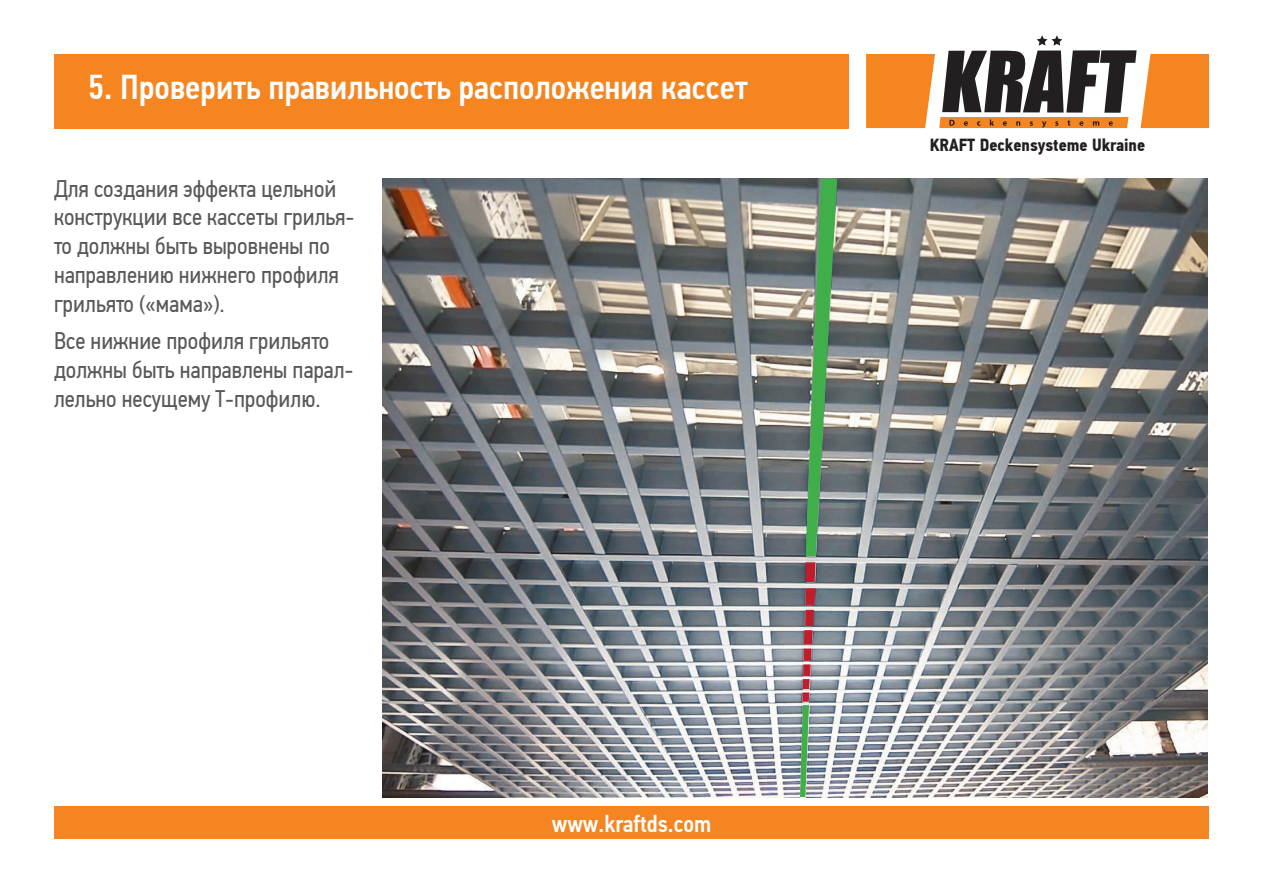
<style>
.page{position:relative;width:1263px;height:893px;background:#fff}
.page>*{position:absolute;margin:0;border:0;box-sizing:border-box;transform-origin:0 0}
.t1{font:500 34.5px "PF Din Text Cond Pro";color:#fff}
.t2{font:24px/28.8px "PF Din Text Cond Pro";color:#57585a}
.t3{font:500 24px "PF Din Text Cond Pro";color:#fff}
.t4{font:700 17.55px "PF Din Text Cond Pro";color:#231f20}
</style>
<div class="page">
<svg style="left:866px;top:35px;width:343px;height:93px"></svg>
<div style="left:54px;top:806px;width:1155px;height:33px;background:#f58520"></div>
<div style="left:54px;top:54px;width:794px;height:74px;background:#f58520"></div>
<img style="left:383px;top:179px;width:825px;height:618px">
<svg style="left:806px;top:179px;width:31px;height:377px;background:#69996e"></svg>
<svg style="left:806px;top:562px;width:9px;height:20px"></svg>
<svg style="left:800px;top:588px;width:15px;height:209px;background:#978981"></svg>
<p class="t1" style="left:88px;top:67px;width:661px">5. Проверить правильность расположения кассет</p>
<p class="t2" style="left:54px;top:174px;width:302px">Для создания эффекта цельной конструкции все кассеты грилья&shy;то должны быть выровнены по направлению нижнего профиля грильято («мама»).</p>
<p class="t2" style="left:54px;top:327px;width:301px">Все нижние профиля грильято должны быть направлены парал&shy;лельно несущему Т-профилю.</p>
<p class="t3" style="left:552px;top:809px;width:161px">www.kraftds.com</p>
<p class="t4" style="left:930px;top:134px;width:217px">KRAFT Deckensysteme Ukraine</p>
</div>
